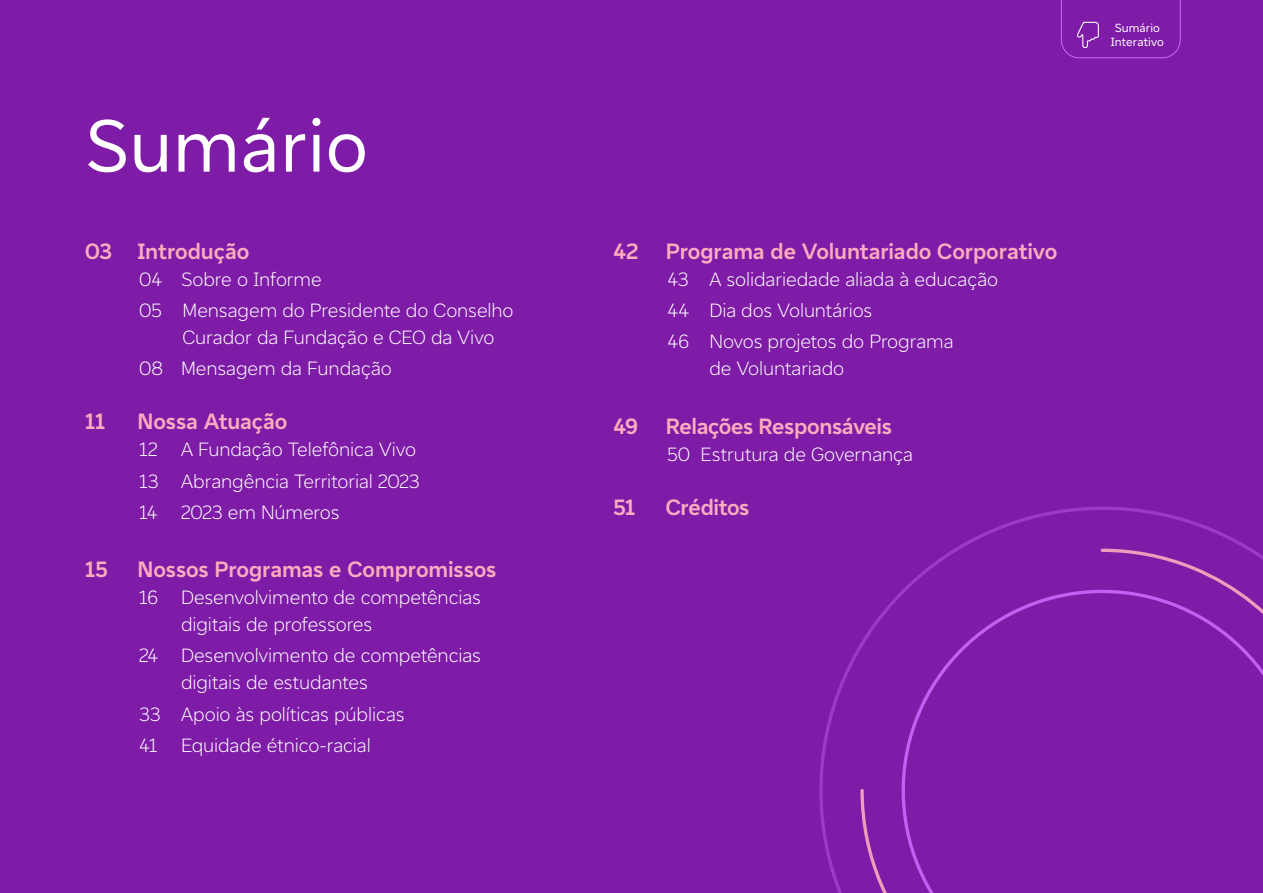
<style>
.page{position:relative;width:1263px;height:893px;background:#7e1ba7}
.page>*{position:absolute;margin:0;border:0;box-sizing:border-box;transform-origin:0 0}
.t1{font:75px "Vivo Type";letter-spacing:.01em;color:#fff}
._00_sumario_capitulo{font:700 22.5px "Vivo Type";letter-spacing:-.01em;color:#ffabbf}
._00_sumario_tópicos{font:300 19.5px/27px "Vivo Type";letter-spacing:-.005em;color:#fff}
._04_texto_corrido{font:12px/13.5px "Vivo Type";letter-spacing:.01em;color:#fff;text-align:center}
</style>
<div class="page">
<svg style="left:1061px;top:0;width:120px;height:59px"></svg>
<svg style="left:819px;top:507px;width:444px;height:386px"></svg>
<p class="t1" style="left:85px;top:97px;width:284px">Sumário</p>
<p class="_00_sumario_capitulo" style="left:85px;top:236px;width:166px">03 Introdução</p>
<p class="_00_sumario_tópicos" style="left:139px;top:265px;width:184px">04 Sobre o Informe</p>
<p class="_00_sumario_tópicos" style="left:183px;top:296px;width:333px;text-indent:-44px">05 Mensagem do Presidente do Conselho<br>Curador da Fundação e CEO da Vivo</p>
<p class="_00_sumario_tópicos" style="left:139px;top:354px;width:254px">08 Mensagem da Fundação</p>
<p class="_00_sumario_capitulo" style="left:85px;top:407px;width:22px">11</p>
<p class="_00_sumario_capitulo" style="left:138px;top:407px;width:151px">Nossa Atuação</p>
<p class="_00_sumario_tópicos" style="left:139px;top:435px;width:278px">12 A Fundação Telefônica Vivo</p>
<p class="_00_sumario_tópicos" style="left:139px;top:467px;width:282px">13 Abrangência Territorial 2023</p>
<p class="_00_sumario_tópicos" style="left:139px;top:498px;width:202px">14 2023 em Números</p>
<p class="_00_sumario_capitulo" style="left:85px;top:554px;width:24px">15</p>
<p class="_00_sumario_capitulo" style="left:138px;top:554px;width:360px">Nossos Programas e Compromissos</p>
<p class="_00_sumario_tópicos" style="left:181px;top:583px;width:301px;text-indent:-42px">16 Desenvolvimento de competências digitais de professores</p>
<p class="_00_sumario_tópicos" style="left:181px;top:641px;width:301px;text-indent:-42px">24 Desenvolvimento de competências digitais de estudantes</p>
<p class="_00_sumario_tópicos" style="left:139px;top:700px;width:267px">33 Apoio às políticas públicas</p>
<p class="_00_sumario_tópicos" style="left:139px;top:731px;width:233px">41 Equidade étnico-racial</p>
<p class="_04_texto_corrido" style="left:1111px;top:21px;width:55px">Sumário<br>Interativo</p>
<p class="_00_sumario_capitulo" style="left:613px;top:236px;width:445px">42 Programa de Voluntariado Corporativo</p>
<p class="_00_sumario_tópicos" style="left:667px;top:265px;width:332px">43 A solidariedade aliada à educação</p>
<p class="_00_sumario_tópicos" style="left:667px;top:296px;width:207px">44 Dia dos Voluntários</p>
<p class="_00_sumario_tópicos" style="left:709px;top:327px;width:246px;text-indent:-42px">46 Novos projetos do Programa de Voluntariado</p>
<p class="_00_sumario_capitulo" style="left:613px;top:411px;width:280px">49 Relações Responsáveis</p>
<p class="_00_sumario_tópicos" style="left:667px;top:440px;width:247px">50 Estrutura de Governança</p>
<p class="_00_sumario_capitulo" style="left:613px;top:492px;width:24px">51</p>
<p class="_00_sumario_capitulo" style="left:666px;top:492px;width:85px">Créditos</p>
</div>
